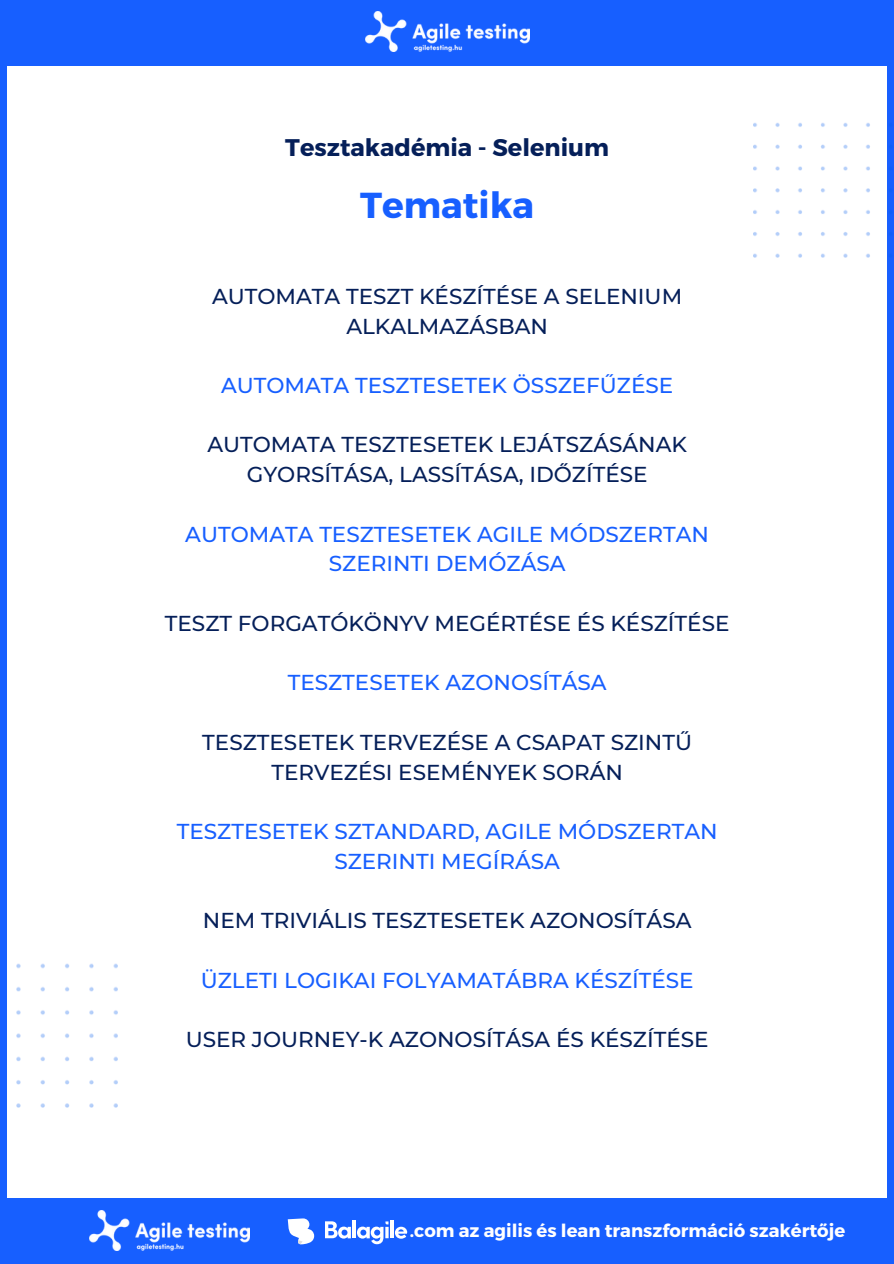
<style>
.page{position:relative;width:894px;height:1264px;background:#fff}
.page>*{position:absolute;margin:0;border:0;box-sizing:border-box;transform-origin:0 0}
.t1{font:700 36px "Montserrat";color:#175fff}
.t2{font:700 24px "Montserrat";color:#051f59}
.t3{font:500 21.45px/29.7px "Montserrat";color:#051f59;text-align:center}
.t4{font:500 21.45px/29.7px "Montserrat";color:#175fff;text-align:center}
.t5{font:700 18px "Montserrat";color:#fff}
</style>
<div class="page">
<div style="left:0;top:1198px;width:893px;height:65px;background:#175fff"></div>
<div style="left:0;top:0;width:893px;height:66px;background:#175fff"></div>
<div style="left:0;top:35px;width:7px;height:1165px;background:#175fff"></div>
<div style="left:886px;top:65px;width:7px;height:1151px;background:#175fff"></div>
<img style="left:365px;top:11px;width:164px;height:41px">
<img style="left:753px;top:110px;width:134px;height:147px">
<img style="left:16px;top:963px;width:102px;height:144px">
<img style="left:89px;top:1210px;width:160px;height:40px">
<svg style="left:288px;top:1218px;width:26px;height:26px"></svg>
<svg style="left:325px;top:1221px;width:26px;height:17px"></svg>
<hr style="left:352px;top:1220px;width:4px;height:18px;background:#fff">
<svg style="left:357px;top:1221px;width:31px;height:23px"></svg>
<hr style="left:390px;top:1220px;width:3px;height:18px;background:#fff">
<svg style="left:395px;top:1226px;width:12px;height:12px"></svg>
<p class="t2" style="left:285px;top:131px;width:325px">Tesztakadémia - Selenium</p>
<p class="t1" style="left:360px;top:182px;width:175px">Tematika</p>
<p class="t3" style="left:212px;top:281px;width:471px">AUTOMATA TESZT KÉSZÍTÉSE A SELENIUM<br>ALKALMAZÁSBAN</p>
<p class="t4" style="left:221px;top:370px;width:453px">AUTOMATA TESZTESETEK ÖSSZEFŰZÉSE</p>
<p class="t3" style="left:207px;top:430px;width:481px">AUTOMATA TESZTESETEK LEJÁTSZÁSÁNAK<br>GYORSÍTÁSA, LASSÍTÁSA, IDŐZÍTÉSE</p>
<p class="t4" style="left:185px;top:519px;width:525px">AUTOMATA TESZTESETEK AGILE MÓDSZERTAN<br>SZERINTI DEMÓZÁSA</p>
<p class="t3" style="left:165px;top:608px;width:566px">TESZT FORGATÓKÖNYV MEGÉRTÉSE ÉS KÉSZÍTÉSE</p>
<p class="t4" style="left:288px;top:667px;width:320px">TESZTESETEK AZONOSÍTÁSA</p>
<p class="t3" style="left:202px;top:727px;width:491px">TESZTESETEK TERVEZÉSE A CSAPAT SZINTŰ<br>TERVEZÉSI ESEMÉNYEK SORÁN</p>
<p class="t4" style="left:177px;top:816px;width:542px">TESZTESETEK SZTANDARD, AGILE MÓDSZERTAN<br>SZERINTI MEGÍRÁSA</p>
<p class="t3" style="left:203px;top:905px;width:490px">NEM TRIVIÁLIS TESZTESETEK AZONOSÍTÁSA</p>
<p class="t4" style="left:201px;top:965px;width:494px">ÜZLETI LOGIKAI FOLYAMATÁBRA KÉSZÍTÉSE</p>
<p class="t3" style="left:186px;top:1024px;width:524px">USER JOURNEY-K AZONOSÍTÁSA ÉS KÉSZÍTÉSE</p>
<p class="t5" style="left:410px;top:1218px;width:437px">.com az agilis és lean transzformáció szakértője</p>
</div>
